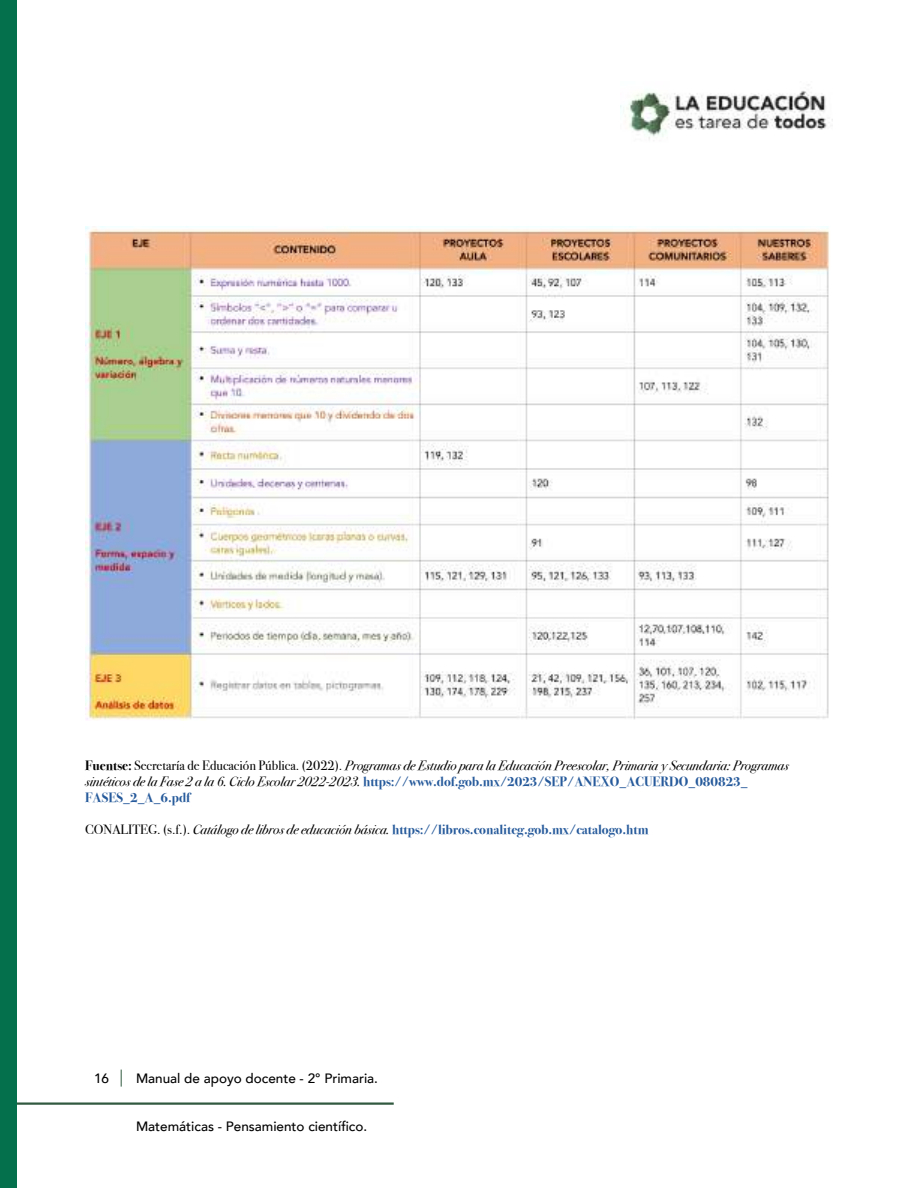
<style>
.page{position:relative;width:918px;height:1188px;background:#fff}
.page>*{position:absolute;margin:0;border:0;box-sizing:border-box;transform-origin:0 0}
.t1{font:italic 13.5px/16.2px "Bodoni Svty Two ITCTT";color:#000}
.t2{font:700 13.5px "Bodoni Svty Two ITCTT";color:#265a9b}
.t3{font:500 13.5px "Avenir";color:#000}
.s1{font-weight:700;font-style:normal}
.s2{font-style:normal}
.s3{font-weight:700;font-style:normal;color:#265a9b}
.s4{font-weight:400;color:#000}
.s5{font-weight:400;font-style:italic;color:#000}
</style>
<div class="page">
<hr style="left:0;top:1102px;width:394px;height:3px;background:#30593f">
<svg style="left:121px;top:1070px;width:1px;height:17px"></svg>
<div style="left:0;top:0;width:17px;height:1188px;background:#04714c"></div>
<img style="left:621px;top:84px;width:212px;height:56px">
<img style="left:85px;top:227px;width:745px;height:493px">
<p class="t1" style="left:85px;top:756px;width:705px"><span class="s1">Fuentse:</span> <span class="s2">Secretaría de Educación Pública. (2022).</span> Programas de Estudio para la Educación Preescolar, Primaria y Secundaria: Programas sintéticos de la Fase 2 a la 6. Ciclo Escolar 2022-2023. <span class="s3">https://www.dof.gob.mx/2023/SEP/ANEXO_ACUERDO_080823_<br>FASES_2_A_6.pdf</span></p>
<p class="t2" style="left:85px;top:819px;width:565px"><span class="s4">CONALITEG. (s.f.).</span> <span class="s5">Catálogo de libros de educación básica.</span> https://libros.conaliteg.gob.mx/catalogo.htm</p>
<p class="t3" style="left:94px;top:1067px;width:17px">16</p>
<p class="t3" style="left:136px;top:1067px;width:244px">Manual de apoyo docente - 2° Primaria.</p>
<p class="t3" style="left:136px;top:1115px;width:233px">Matemáticas - Pensamiento científico.</p>
</div>
